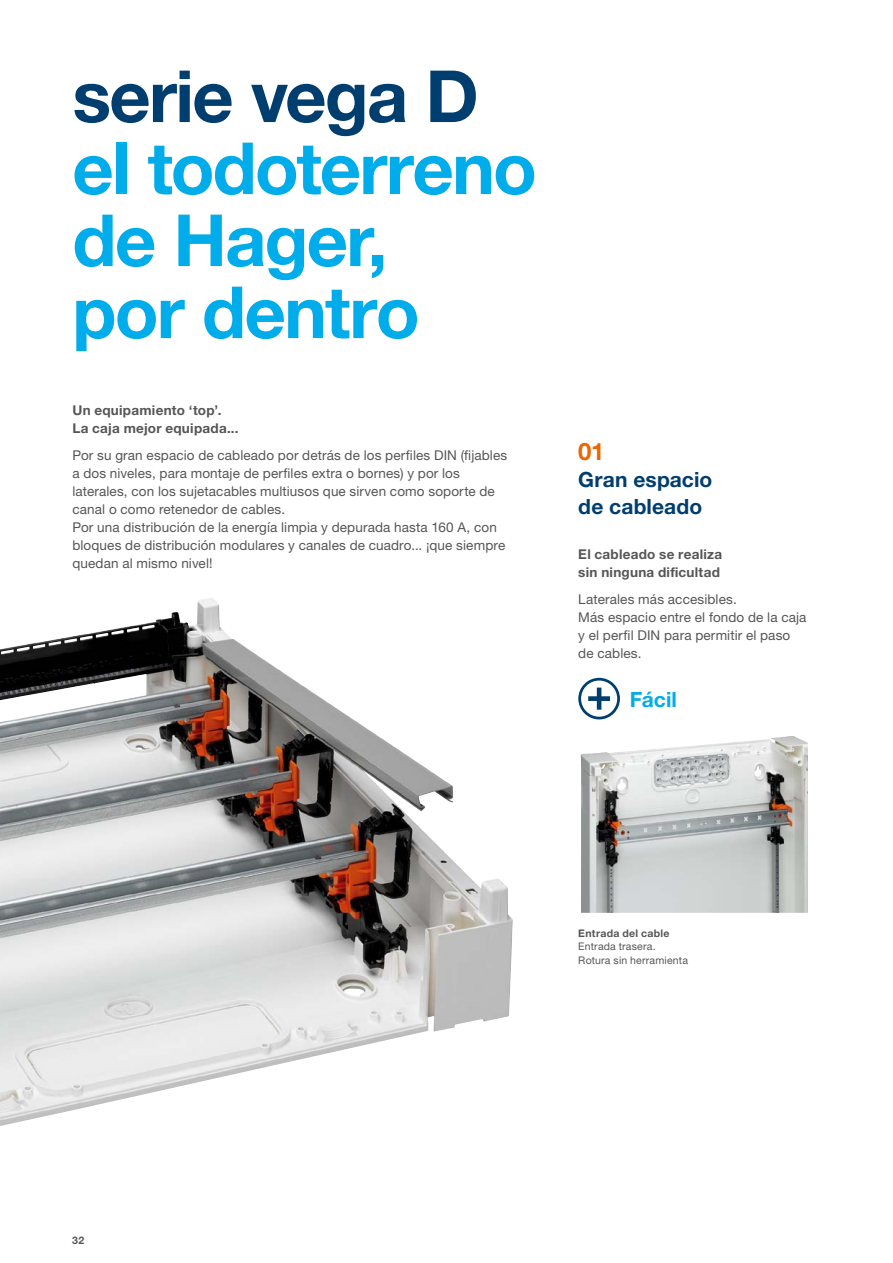
<style>
.page{position:relative;width:893px;height:1263px;background:#fff}
.page>*{position:absolute;margin:0;border:0;box-sizing:border-box;transform-origin:0 0}
.t1{font:700 72px/72px "Helvetica Neue LTW1 G";letter-spacing:-.025em;color:#00ace9}
.t2{font:700 72px "Helvetica Neue LTW1 G";letter-spacing:-.025em;color:#003e6f}
.t3{font:700 24px "Helvetica Neue LTW1 G";color:#ec6500}
.t4{font:700 21px/27px "Helvetica Neue LTW1 G";letter-spacing:.005em;color:#003e6f}
.t5{font:700 21px "Helvetica Neue LTW1 G";color:#00ace9}
.t6{font:13.5px/18px "Helvetica Neue LTW1 G";letter-spacing:.01em;color:#565655}
.t7{font:700 13.5px/18px "Helvetica Neue LTW1 G";letter-spacing:.02em;color:#565655}
.t8{font:10.5px/13.5px "Helvetica Neue LTW1 G";letter-spacing:.02em;color:#565655}
.t9{font:700 10.5px "Helvetica Neue LTW1 G";letter-spacing:.03em;color:#565655}
</style>
<div class="page">
<div style="left:578px;top:678px;width:42px;height:41px;border:3px solid #003e6f;border-radius:50%"></div>
<svg style="left:588px;top:687px;width:22px;height:23px"></svg>
<img style="left:0;top:598px;width:513px;height:528px">
<img style="left:581px;top:736px;width:227px;height:177px">
<h1 class="t2" style="left:72px;top:52px;width:408px">serie vega D</h1>
<h1 class="t1" style="left:72px;top:132px;width:466px">el todoterreno de Hager,<br>por dentro</h1>
<p class="t7" style="left:72px;top:401px;width:168px">Un equipamiento ‘top’.<br>La caja mejor equipada...</p>
<p class="t6" style="left:72px;top:446px;width:436px">Por su gran espacio de cableado por detrás de los perfiles DIN (fijables a dos niveles, para montaje de perfiles extra o bornes) y por los laterales, con los sujetacables multiusos que sirven como soporte de canal o como retenedor de cables.<br>Por una distribución de la energía limpia y depurada hasta 160 A, con bloques de distribución modulares y canales de cuadro... ¡que siempre quedan al mismo nivel!</p>
<h2 class="t3" style="left:578px;top:436px;width:28px">01</h2>
<h3 class="t4" style="left:578px;top:465px;width:136px">Gran espacio de cableado</h3>
<p class="t7" style="left:578px;top:545px;width:145px">El cableado se realiza sin ninguna dificultad</p>
<p class="t6" style="left:578px;top:590px;width:230px">Laterales más accesibles.<br>Más espacio entre el fondo de la caja y el perfil DIN para permitir el paso de cables.</p>
<h3 class="t5" style="left:630px;top:687px;width:49px">Fácil</h3>
<p class="t9" style="left:72px;top:1233px;width:13px">32</p>
<p class="t9" style="left:578px;top:926px;width:93px">Entrada del cable</p>
<p class="t8" style="left:578px;top:939px;width:111px">Entrada trasera.<br>Rotura sin herramienta</p>
</div>
